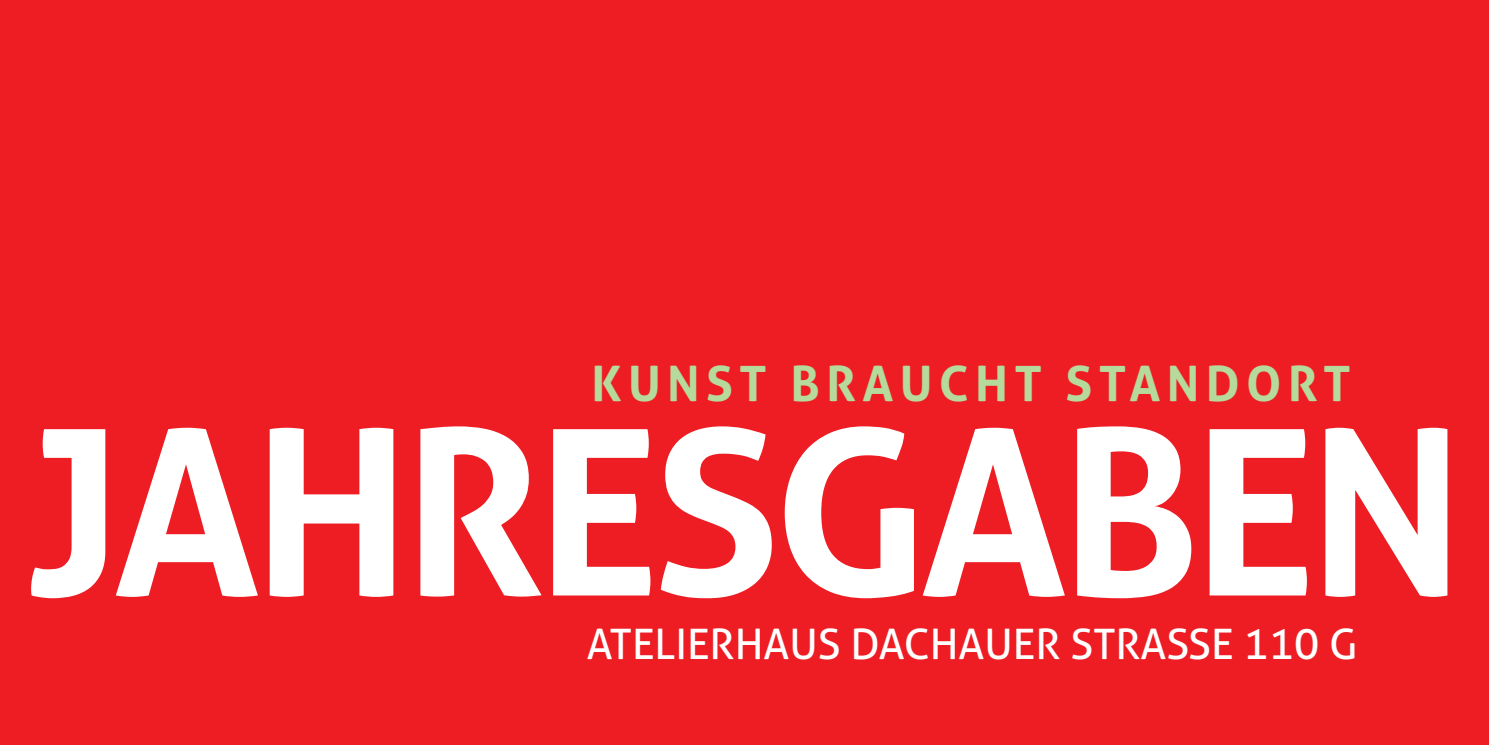
<style>
.page{position:relative;width:1489px;height:745px;background:#fff}
.page>*{position:absolute;margin:0;border:0;box-sizing:border-box;transform-origin:0 0}
.t1{font:700 231px "Aller";letter-spacing:-.03em;color:#fff}
.t2{font:700 48.75px "Aller";letter-spacing:.13em;color:#b6da9b}
.t3{font:42px "Aller";color:#fff}
</style>
<div class="page">
<div style="left:0;top:0;width:1488px;height:744px;background:#ee1d23"></div>
<p class="t2" style="left:591px;top:354px;width:760px">KUNST BRAUCHT STANDORT</p>
<h1 class="t1" style="left:25px;top:370px;width:1439px">JAHRESGABEN</h1>
<p class="t3" style="left:586px;top:618px;width:772px">ATELIERHAUS DACHAUER STRASSE 110 G</p>
</div>
